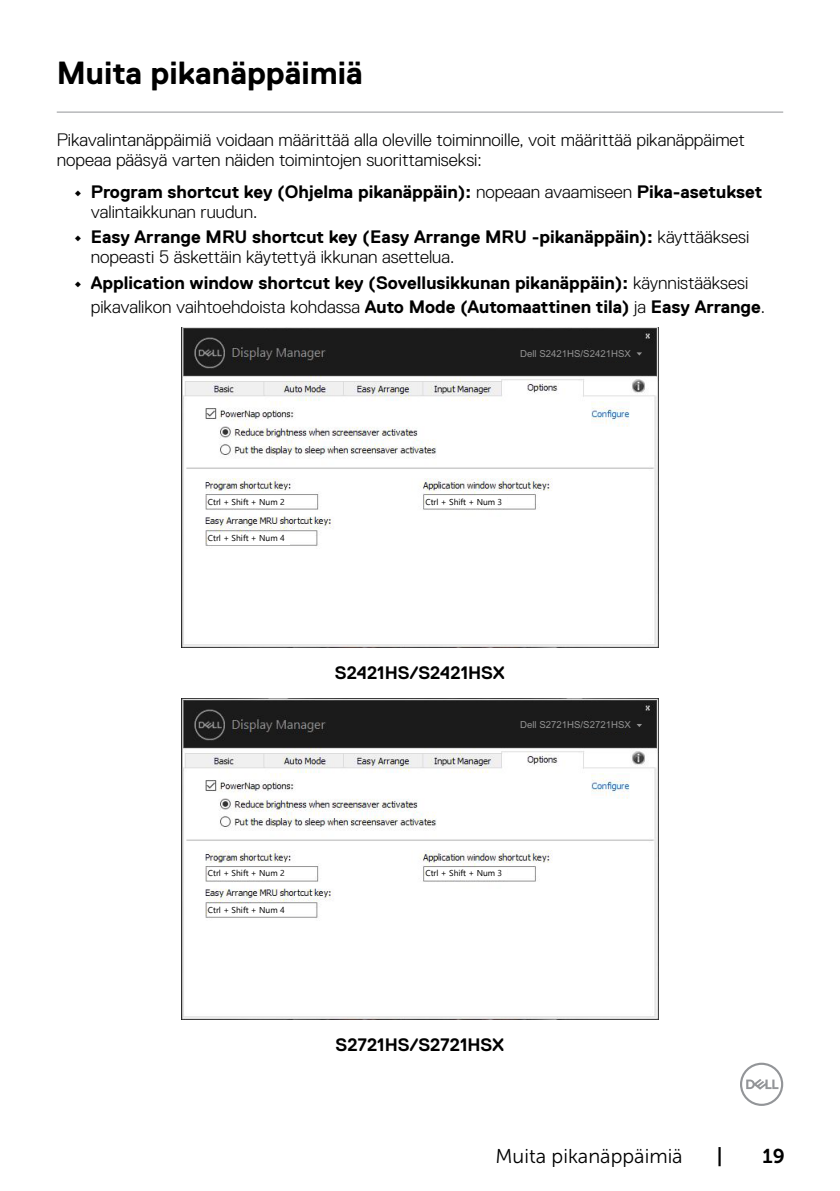
<style>
.page{position:relative;width:840px;height:1191px;background:#fff}
.page>*{position:absolute;margin:0;border:0;box-sizing:border-box;transform-origin:0 0}
.t1{font:700 32px "Dell Replica";color:#000}
.t2{font:20px "Museo Sans For Dell 300";color:#000}
.t3{font:20px "Museo Sans For Dell 700";color:#000}
.t4{font:700 18px/20px "Dell Replica";color:#000}
.t5{font:300 18px/20px "Dell Replica";color:#000}
.t6{font:9.6px "Arial";color:#939393}
.t7{font:8.6px "Ebrima";color:#000}
.s1{font-weight:300}
.s2{font-weight:700}
</style>
<div class="page">
<svg style="left:740px;top:1062px;width:42px;height:44px"></svg>
<hr style="left:57px;top:112px;width:725px;height:1px;background:#939598">
<img style="left:182px;top:327px;width:475px;height:320px">
<div style="left:540px;top:349px;width:103px;height:11px;background:#1b1b1b"></div>
<svg style="left:636px;top:352px;width:5px;height:3px"></svg>
<div style="left:208px;top:496px;width:65px;height:12px;background:#fff"></div>
<div style="left:425px;top:496px;width:82px;height:12px;background:#fff"></div>
<div style="left:208px;top:533px;width:81px;height:11px;background:#fff"></div>
<img style="left:182px;top:698px;width:475px;height:321px">
<div style="left:540px;top:720px;width:103px;height:12px;background:#1b1b1b"></div>
<div style="left:208px;top:867px;width:65px;height:12px;background:#fff"></div>
<div style="left:425px;top:867px;width:82px;height:12px;background:#fff"></div>
<div style="left:208px;top:904px;width:81px;height:12px;background:#fff"></div>
<h1 class="t1" style="left:57px;top:55px;width:307px">Muita pikanäppäimiä</h1>
<p class="t5" style="left:57px;top:130px;width:689px">Pikavalintanäppäimiä voidaan määrittää alla oleville toiminnoille, voit määrittää pikanäppäimet nopeaa pääsyä varten näiden toimintojen suorittamiseksi:</p>
<p class="t4" style="left:91px;top:182px;width:672px;text-indent:-17px">• Program shortcut key (Ohjelma pikanäppäin): <span class="s1">nopeaan avaamiseen</span> Pika-asetukset <span class="s1">valintaikkunan ruudun.</span></p>
<p class="t5" style="left:91px;top:227px;width:659px;text-indent:-17px"><span class="s2">• Easy Arrange MRU shortcut key (Easy Arrange MRU -pikanäppäin):</span> käyttääksesi nopeasti 5 äskettäin käytettyä ikkunan asettelua.</p>
<p class="t4" style="left:91px;top:271px;width:675px;line-height:24px;text-indent:-17px">• Application window shortcut key (Sovellusikkunan pikanäppäin): <span class="s1">käynnistääksesi pikavalikon vaihtoehdoista kohdassa</span> Auto Mode (Automaattinen tila) <span class="s1">ja</span> Easy Arrange<span class="s1">.</span></p>
<p class="t6" style="left:520px;top:348px;width:112px">Dell S2421HS/S2421HSX</p>
<p class="t7" style="left:208px;top:495px;width:78px">Ctrl + Shift + Num 2</p>
<p class="t7" style="left:425px;top:495px;width:78px">Ctrl + Shift + Num 3</p>
<p class="t7" style="left:208px;top:532px;width:78px">Ctrl + Shift + Num 4</p>
<p class="t4" style="left:335px;top:663px;width:171px">S2421HS/S2421HSX</p>
<p class="t6" style="left:520px;top:719px;width:112px">Dell S2721HS/S2721HSX</p>
<p class="t7" style="left:208px;top:867px;width:78px">Ctrl + Shift + Num 2</p>
<p class="t7" style="left:425px;top:867px;width:78px">Ctrl + Shift + Num 3</p>
<p class="t7" style="left:208px;top:904px;width:78px">Ctrl + Shift + Num 4</p>
<p class="t4" style="left:335px;top:1034px;width:170px">S2721HS/S2721HSX</p>
<p class="t2" style="left:495px;top:1145px;width:188px">Muita pikanäppäimiä</p>
<p class="t3" style="left:716px;top:1144px;width:7px">|</p>
<p class="t3" style="left:762px;top:1144px;width:24px">19</p>
</div>
